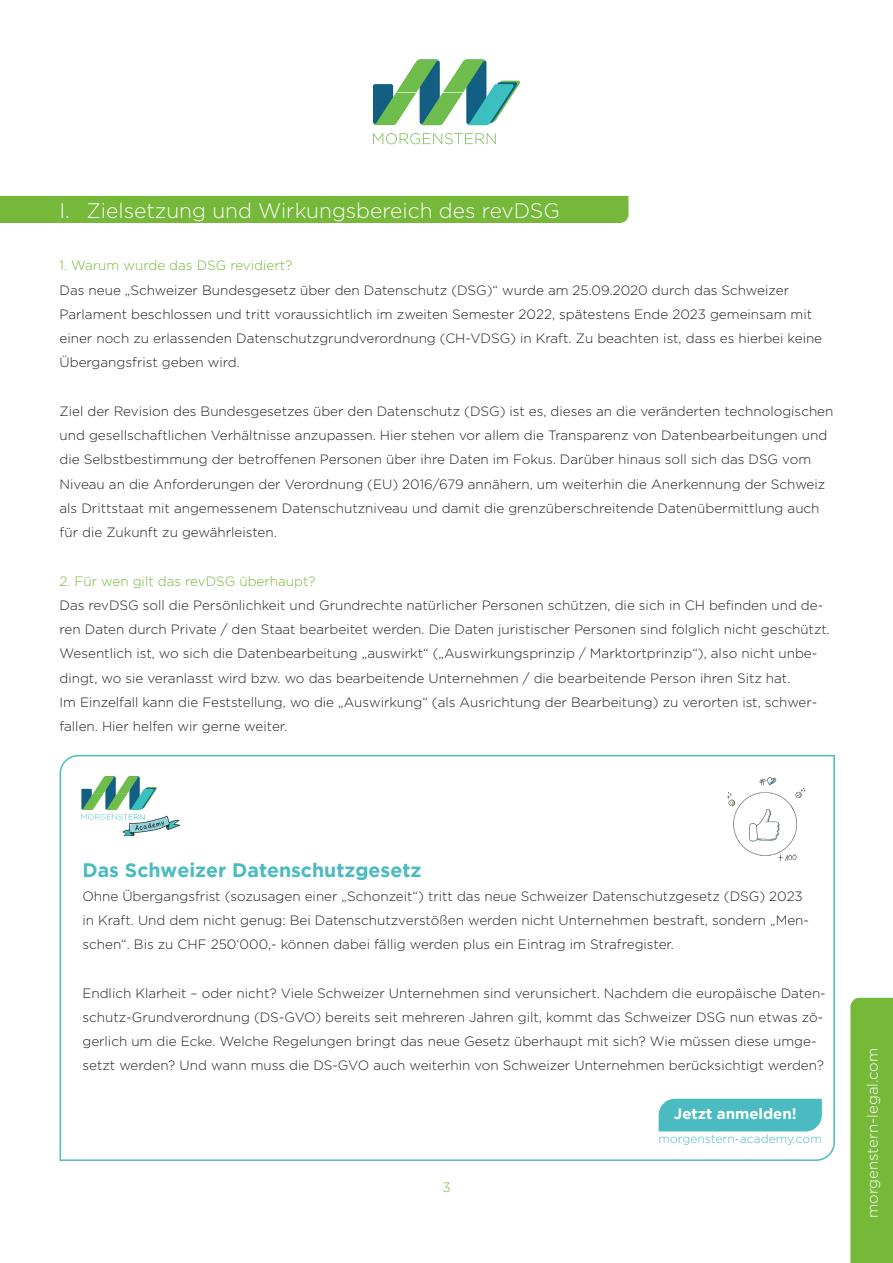
<style>
.page{position:relative;width:893px;height:1263px;background:#fff}
.page>*{position:absolute;margin:0;border:0;box-sizing:border-box;transform-origin:0 0}
.t1{font:300 21px "Gotham";color:#fff}
.Lauftext{font:700 19.5px "Gotham";color:#4abbc1}
.t2{font:300 15px "Gotham";color:#fff}
.Lauftext-2{font:700 15px "Gotham";color:#fff}
.Lauftext-3{font:300 13.5px/24.3px "Gotham";color:#231f20}
.Lauftext-4{font:300 13.5px "Gotham";color:#76b839}
.Lauftext-5{font:300 12.15px "Gotham";color:#4abbc1}
</style>
<div class="page">
<svg style="left:373px;top:60px;width:147px;height:65px"></svg>
<svg style="left:373px;top:133px;width:123px;height:11px"></svg>
<div style="left:850px;top:998px;width:43px;height:265px;background:#76b839"></div>
<div style="left:0;top:196px;width:628px;height:27px;background:#76b839"></div>
<svg style="left:59px;top:754px;width:776px;height:407px"></svg>
<img style="left:721px;top:769px;width:93px;height:98px">
<svg style="left:658px;top:1098px;width:165px;height:34px;background:#56bfc5"></svg>
<div style="left:70px;top:765px;width:115px;height:73px;background:#fff"></div>
<svg style="left:81px;top:776px;width:76px;height:44px"></svg>
<img style="left:122px;top:815px;width:58px;height:21px">
<img style="left:119px;top:815px;width:25px;height:5px">
<p class="t1" style="left:60px;top:197px;width:502px">I. Zielsetzung und Wirkungsbereich des revDSG</p>
<p class="Lauftext-4" style="left:60px;top:257px;width:234px">1. Warum wurde das DSG revidiert?</p>
<p class="Lauftext-3" style="left:60px;top:277px;width:731px">Das neue „Schweizer Bundesgesetz über den Datenschutz (DSG)“ wurde am 25.09.2020 durch das Schweizer</p>
<p class="Lauftext-3" style="left:60px;top:302px;width:754px">Parlament beschlossen und tritt voraussichtlich im zweiten Semester 2022, spätestens Ende 2023 gemeinsam mit</p>
<p class="Lauftext-3" style="left:60px;top:326px;width:764px">einer noch zu erlassenden Datenschutzgrundverordnung (CH-VDSG) in Kraft. Zu beachten ist, dass es hierbei keine</p>
<p class="Lauftext-3" style="left:60px;top:350px;width:182px">Übergangsfrist geben wird.</p>
<p class="Lauftext-3" style="left:60px;top:399px;width:775px">Ziel der Revision des Bundesgesetzes über den Datenschutz (DSG) ist es, dieses an die veränderten technologischen</p>
<p class="Lauftext-3" style="left:60px;top:423px;width:769px">und gesellschaftlichen Verhältnisse anzupassen. Hier stehen vor allem die Transparenz von Datenbearbeitungen und</p>
<p class="Lauftext-3" style="left:60px;top:447px;width:767px">die Selbstbestimmung der betroffenen Personen über ihre Daten im Fokus. Darüber hinaus soll sich das DSG vom Niveau an die Anforderungen der Verordnung (EU) 2016/679 annähern, um weiterhin die Anerkennung der Schweiz als Drittstaat mit angemessenem Datenschutzniveau und damit die grenzüberschreitende Datenübermittlung auch für die Zukunft zu gewährleisten.</p>
<p class="Lauftext-4" style="left:60px;top:572px;width:258px">2. Für wen gilt das revDSG überhaupt?</p>
<p class="Lauftext-3" style="left:60px;top:593px;width:772px">Das revDSG soll die Persönlichkeit und Grundrechte natürlicher Personen schützen, die sich in CH befinden und de&shy;ren Daten durch Private / den Staat bearbeitet werden. Die Daten juristischer Personen sind folglich nicht geschützt.</p>
<p class="Lauftext-3" style="left:60px;top:641px;width:759px">Wesentlich ist, wo sich die Datenbearbeitung „auswirkt“ („Auswirkungsprinzip / Marktortprinzip“), also nicht unbe&shy;dingt, wo sie veranlasst wird bzw. wo das bearbeitende Unternehmen / die bearbeitende Person ihren Sitz hat.</p>
<p class="Lauftext-3" style="left:60px;top:689px;width:759px">Im Einzelfall kann die Feststellung, wo die „Auswirkung“ (als Ausrichtung der Bearbeitung) zu verorten ist, schwer&shy;fallen. Hier helfen wir gerne weiter.</p>
<p class="Lauftext" style="left:82px;top:858px;width:340px">Das Schweizer Datenschutzgesetz</p>
<p class="Lauftext-3" style="left:82px;top:883px;width:728px">Ohne Übergangsfrist (sozusagen einer „Schonzeit“) tritt das neue Schweizer Datenschutzgesetz (DSG) 2023 in Kraft. Und dem nicht genug: Bei Datenschutzverstößen werden nicht Unternehmen bestraft, sondern „Men&shy;schen“. Bis zu CHF 250‘000,- können dabei fällig werden plus ein Eintrag im Strafregister.</p>
<p class="Lauftext-3" style="left:82px;top:980px;width:745px">Endlich Klarheit – oder nicht? Viele Schweizer Unternehmen sind verunsichert. Nachdem die europäische Daten&shy;schutz-Grundverordnung (DS-GVO) bereits seit mehreren Jahren gilt, kommt das Schweizer DSG nun etwas zö&shy;gerlich um die Ecke. Welche Regelungen bringt das neue Gesetz überhaupt mit sich? Wie müssen diese umge&shy;setzt werden? Und wann muss die DS-GVO auch weiterhin von Schweizer Unternehmen berücksichtigt werden?</p>
<p class="Lauftext-2" style="left:674px;top:1105px;width:124px">Jetzt anmelden!</p>
<p class="Lauftext-5" style="left:659px;top:1131px;width:165px">morgenstern-academy.com</p>
<p class="Lauftext-4" style="left:442px;top:1178px;width:10px">3</p>
<p class="t2" style="left:863px;top:1218px;width:172px;rotate:-90deg">morgenstern-legal.com</p>
</div>
